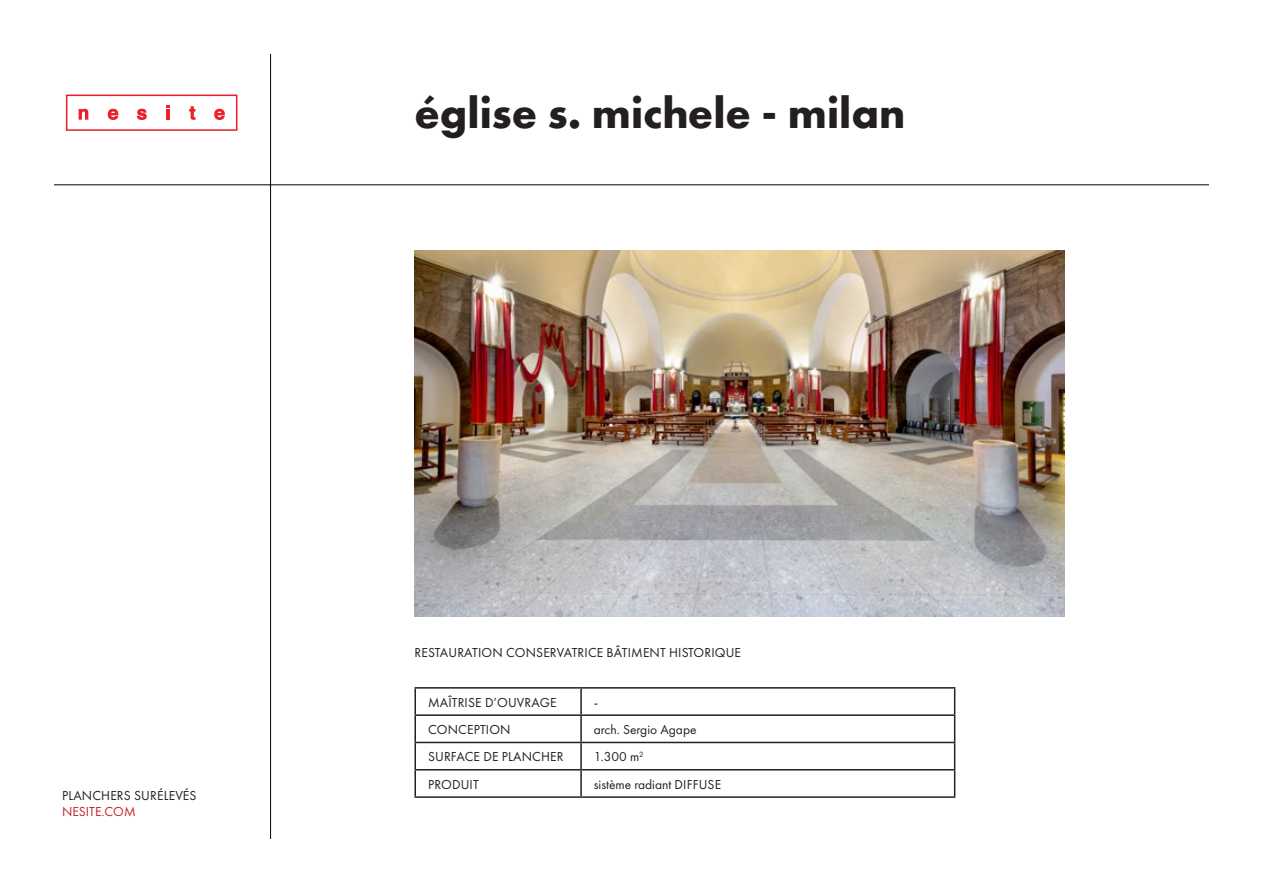
<style>
.page{position:relative;width:1263px;height:893px;background:#fff}
.page>*{position:absolute;margin:0;border:0;box-sizing:border-box;transform-origin:0 0}
.titoli{font:700 45px "Futura PT";color:#231f20}
.body{font:13.5px "Futura PT";letter-spacing:.01em;color:#231f20}
.t1{font:13.5px "Futura PT";color:#c42028}
</style>
<div class="page">
<svg style="left:66px;top:95px;width:171px;height:36px"></svg>
<hr style="left:54px;top:185px;width:1155px;height:1px;background:#000">
<hr style="left:270px;top:54px;width:1px;height:785px;background:#000">
<hr style="left:414px;top:687px;width:167px;height:2px;background:#231f20">
<hr style="left:414px;top:689px;width:2px;height:25px;background:#231f20">
<hr style="left:581px;top:687px;width:374px;height:2px;background:#231f20">
<hr style="left:580px;top:689px;width:2px;height:25px;background:#231f20">
<hr style="left:414px;top:714px;width:167px;height:2px;background:#231f20">
<hr style="left:414px;top:716px;width:2px;height:26px;background:#231f20">
<hr style="left:581px;top:714px;width:374px;height:2px;background:#231f20">
<hr style="left:580px;top:716px;width:2px;height:26px;background:#231f20">
<hr style="left:414px;top:742px;width:167px;height:1px;background:#231f20">
<hr style="left:414px;top:743px;width:2px;height:26px;background:#231f20">
<hr style="left:581px;top:742px;width:374px;height:1px;background:#231f20">
<hr style="left:580px;top:743px;width:2px;height:26px;background:#231f20">
<hr style="left:414px;top:769px;width:167px;height:1px;background:#231f20">
<hr style="left:414px;top:770px;width:2px;height:26px;background:#231f20">
<hr style="left:581px;top:769px;width:374px;height:1px;background:#231f20">
<hr style="left:580px;top:770px;width:2px;height:26px;background:#231f20">
<svg style="left:954px;top:689px;width:1px;height:107px"></svg>
<hr style="left:414px;top:796px;width:167px;height:2px;background:#231f20">
<hr style="left:581px;top:796px;width:374px;height:2px;background:#231f20">
<img style="left:415px;top:250px;width:649px;height:366px">
<p class="body" style="left:62px;top:787px;width:136px">PLANCHERS SURÉLEVÉS</p>
<p class="t1" style="left:62px;top:803px;width:75px">NESITE.COM</p>
<p class="titoli" style="left:414px;top:84px;width:492px">église s. michele - milan</p>
<p class="body" style="left:415px;top:644px;width:328px">RESTAURATION CONSERVATRICE BÂTIMENT HISTORIQUE</p>
<p class="body" style="left:428px;top:694px;width:130px">MAÎTRISE D’OUVRAGE</p>
<p class="body" style="left:594px;top:694px;width:6px">-</p>
<p class="body" style="left:428px;top:721px;width:84px">CONCEPTION</p>
<p class="body" style="left:594px;top:721px;width:104px">arch. Sergio Agape</p>
<p class="body" style="left:428px;top:749px;width:137px">SURFACE DE PLANCHER</p>
<p class="body" style="left:594px;top:749px;width:51px">1.300 m<sup>2</sup></p>
<p class="body" style="left:428px;top:776px;width:52px">PRODUIT</p>
<p class="body" style="left:594px;top:776px;width:129px">sistème radiant DIFFUSE</p>
</div>
